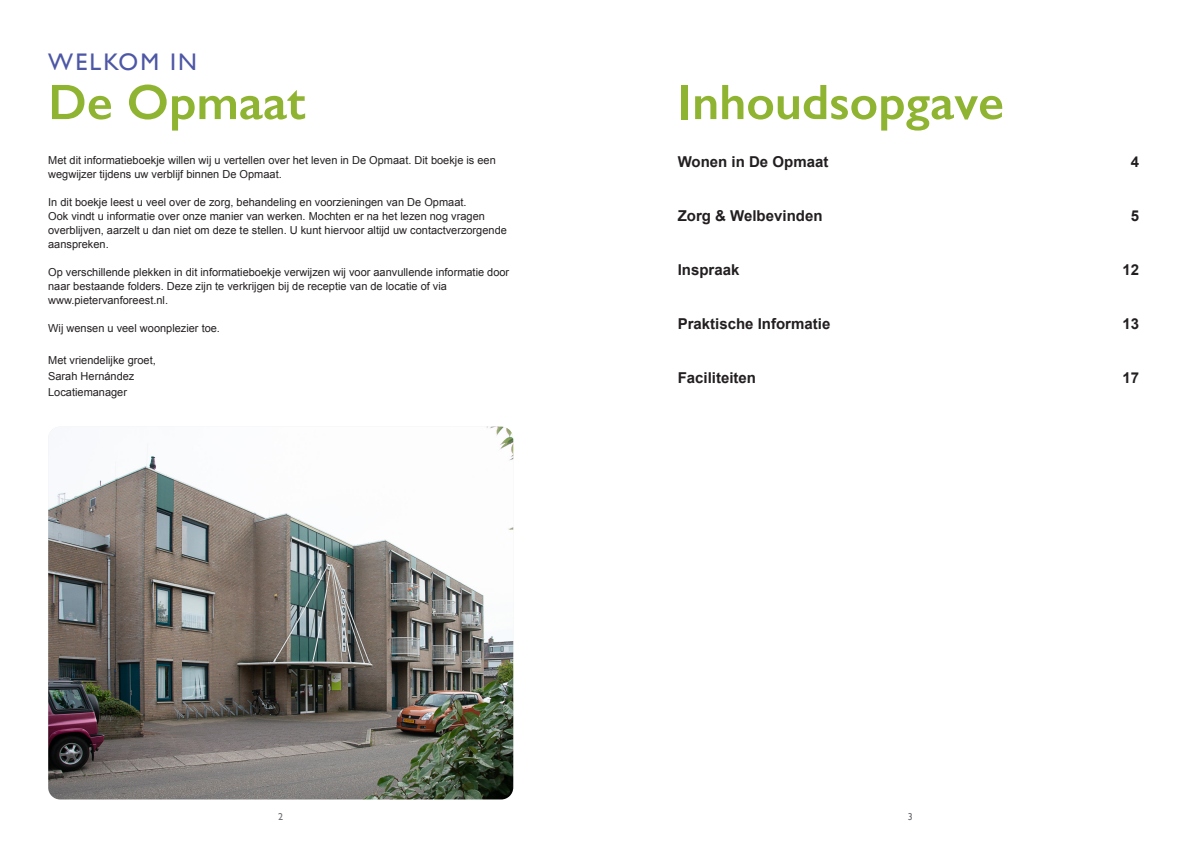
<style>
.page{position:relative;width:1191px;height:842px;background:#fff}
.page>*{position:absolute;margin:0;border:0;box-sizing:border-box;transform-origin:0 0}
.Kop_3{font:600 50px "Gill Sans";color:#8fb431}
.Kop_3-2{font:24px "Gill Sans";letter-spacing:.09em;color:#4d57a5}
.kop_2{font:700 15px "Arial";color:#231f20}
.Kop_3-3{font:11px/14px "Arial";color:#231f20}
.body{font:11px/16px "Arial";color:#231f20}
.t1{font:10px "Gill Sans";color:#6c6d70}
</style>
<div class="page">
<img style="left:48px;top:427px;width:465px;height:372px">
<p class="Kop_3-2" style="left:48px;top:48px;width:150px">WELKOM IN</p>
<p class="Kop_3" style="left:48px;top:72px;width:259px">De Opmaat</p>
<p class="Kop_3-3" style="left:48px;top:153px;width:449px">Met dit informatieboekje willen wij u vertellen over het leven in De Opmaat. Dit boekje is een wegwijzer tijdens uw verblijf binnen De Opmaat.</p>
<p class="Kop_3-3" style="left:48px;top:195px;width:460px">In dit boekje leest u veel over de zorg, behandeling en voorzieningen van De Opmaat.<br>Ook vindt u informatie over onze manier van werken. Mochten er na het lezen nog vragen overblijven, aarzelt u dan niet om deze te stellen. U kunt hiervoor altijd uw contactverzorgende aanspreken.</p>
<p class="Kop_3-3" style="left:48px;top:265px;width:462px">Op verschillende plekken in dit informatieboekje verwijzen wij voor aanvullende informatie door naar bestaande folders. Deze zijn te verkrijgen bij de receptie van de locatie of via</p>
<p class="Kop_3-3" style="left:48px;top:293px;width:121px">www.pietervanforeest.nl.</p>
<p class="Kop_3-3" style="left:48px;top:321px;width:173px">Wij wensen u veel woonplezier toe.</p>
<p class="body" style="left:48px;top:352px;width:109px">Met vriendelijke groet,<br>Sarah Hernández</p>
<p class="body" style="left:48px;top:384px;width:80px">Locatiemanager</p>
<p class="Kop_3" style="left:677px;top:72px;width:328px">Inhoudsopgave</p>
<p class="kop_2" style="left:677px;top:152px;width:152px">Wonen in De Opmaat</p>
<p class="kop_2" style="left:1130px;top:152px;width:10px">4</p>
<p class="kop_2" style="left:677px;top:206px;width:146px">Zorg &amp; Welbevinden</p>
<p class="kop_2" style="left:1130px;top:206px;width:10px">5</p>
<p class="kop_2" style="left:677px;top:260px;width:63px">Inspraak</p>
<p class="kop_2" style="left:1122px;top:260px;width:18px">12</p>
<p class="kop_2" style="left:677px;top:314px;width:154px">Praktische Informatie</p>
<p class="kop_2" style="left:1122px;top:314px;width:18px">13</p>
<p class="kop_2" style="left:677px;top:368px;width:80px">Faciliteiten</p>
<p class="kop_2" style="left:1122px;top:368px;width:18px">17</p>
<p class="t1" style="left:278px;top:810px;width:6px">2</p>
<p class="t1" style="left:907px;top:810px;width:6px">3</p>
</div>
